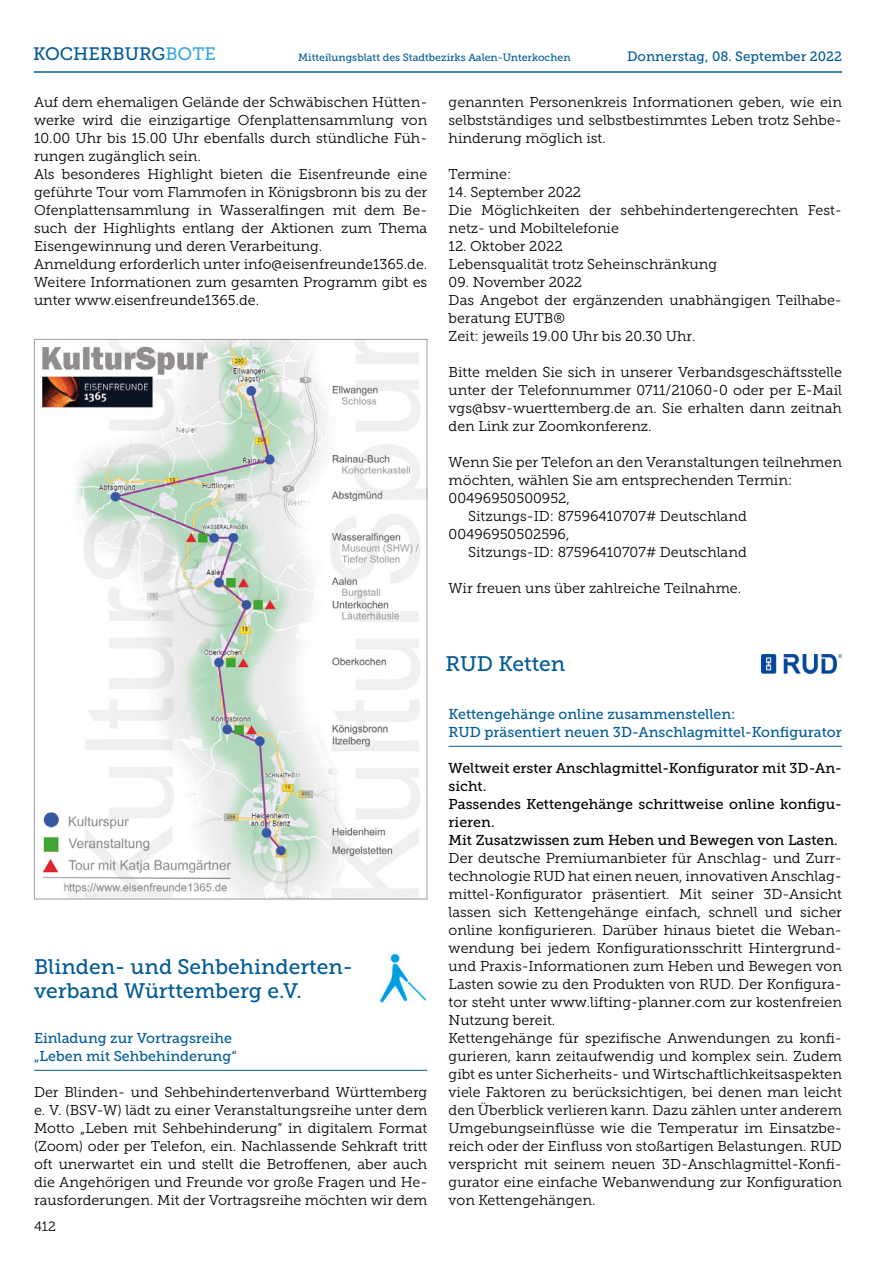
<style>
.page{position:relative;width:893px;height:1263px;background:#fff}
.page>*{position:absolute;margin:0;border:0;box-sizing:border-box;transform-origin:0 0}
.t1{font:21px/24px "Museo Slab 500";color:#005b97}
.t2{font:18px "Museo Slab 500";color:#005b97}
.t3{font:14.25px/18px "Museo Slab 300";color:#000}
.t4{font:14.25px/18px "Museo Slab 500";color:#000}
.t5{font:14.25px/18px "Museo Slab 500";color:#005b97}
.t6{font:13.5px "Museo Slab 500";color:#005b97}
.t7{font:13.5px "Museo Slab 300";color:#000}
.t8{font:10.5px "Museo Slab 500";color:#005b97}
.s1{color:#36a9e1}
</style>
<div class="page">
<hr style="left:34px;top:71px;width:808px;height:2px;background:#005b97">
<hr style="left:34px;top:1070px;width:393px;height:1px;background:#005b97">
<hr style="left:449px;top:746px;width:393px;height:1px;background:#005b97">
<img style="left:42px;top:341px;width:383px;height:556px">
<img style="left:380px;top:954px;width:47px;height:48px">
<img style="left:762px;top:655px;width:80px;height:19px">
<p class="t2" style="left:33px;top:44px;width:184px">KOCHERBURG<span class="s1">BOTE</span></p>
<p class="t8" style="left:298px;top:51px;width:274px">Mitteilungsblatt des Stadtbezirks Aalen-Unterkochen</p>
<p class="t6" style="left:627px;top:49px;width:216px">Donnerstag, 08. September 2022</p>
<p class="t3" style="left:34px;top:93px;width:395px">Auf dem ehemaligen Gelände der Schwäbischen Hütten&shy;werke wird die einzigartige Ofenplattensammlung von 10.00 Uhr bis 15.00 Uhr ebenfalls durch stündliche Füh&shy;rungen zugänglich sein.<br>Als besonderes Highlight bieten die Eisenfreunde eine geführte Tour vom Flammofen in Königsbronn bis zu der Ofenplattensammlung in Wasseralfingen mit dem Be&shy;such der Highlights entlang der Aktionen zum Thema Eisengewinnung und deren Verarbeitung.<br>Anmeldung erforderlich unter info@eisenfreunde1365.de.<br>Weitere Informationen zum gesamten Programm gibt es unter www.eisenfreunde1365.de.</p>
<p class="t3" style="left:449px;top:93px;width:395px;text-align:justify">genannten Personenkreis Informationen geben, wie ein selbstständiges und selbstbestimmtes Leben trotz Sehbe&shy;hinderung möglich ist.</p>
<p class="t3" style="left:449px;top:165px;width:64px">Termine:</p>
<p class="t3" style="left:449px;top:183px;width:395px">14. September 2022<br>Die Möglichkeiten der sehbehindertengerechten Fest&shy;netz- und Mobiltelefonie</p>
<p class="t3" style="left:449px;top:237px;width:270px">12. Oktober 2022<br>Lebensqualität trotz Seheinschränkung</p>
<p class="t3" style="left:449px;top:273px;width:395px">09. November 2022<br>Das Angebot der ergänzenden unabhängigen Teilhabe&shy;beratung EUTB®<br>Zeit: jeweils 19.00 Uhr bis 20.30 Uhr.</p>
<p class="t3" style="left:449px;top:363px;width:395px;text-align:justify">Bitte melden Sie sich in unserer Verbandsgeschäftsstelle unter der Telefonnummer 0711/21060-0 oder per E-Mail vgs@bsv-wuerttemberg.de an. Sie erhalten dann zeitnah den Link zur Zoomkonferenz.</p>
<p class="t3" style="left:449px;top:453px;width:395px">Wenn Sie per Telefon an den Veranstaltungen teilnehmen</p>
<p class="t3" style="left:449px;top:471px;width:345px">möchten, wählen Sie am entsprechenden Termin:</p>
<p class="t3" style="left:449px;top:489px;width:123px">00496950500952,</p>
<p class="t3" style="left:468px;top:507px;width:280px">Sitzungs-ID: 87596410707# Deutschland</p>
<p class="t3" style="left:449px;top:525px;width:122px">00496950502596,</p>
<p class="t3" style="left:468px;top:543px;width:280px">Sitzungs-ID: 87596410707# Deutschland</p>
<p class="t3" style="left:449px;top:579px;width:294px">Wir freuen uns über zahlreiche Teilnahme.</p>
<h1 class="t1" style="left:34px;top:954px;width:320px">Blinden- und Sehbehinderten&shy;verband Württemberg e.V.</h1>
<p class="t5" style="left:34px;top:1029px;width:204px">Einladung zur Vortragsreihe „Leben mit Sehbehinderung“</p>
<p class="t3" style="left:34px;top:1083px;width:395px;text-align:justify">Der Blinden- und Sehbehindertenverband Württemberg e. V. (BSV-W) lädt zu einer Veranstaltungsreihe unter dem Motto „Leben mit Sehbehinderung“ in digitalem Format (Zoom) oder per Telefon, ein. Nachlassende Sehkraft tritt oft unerwartet ein und stellt die Betroffenen, aber auch die Angehörigen und Freunde vor große Fragen und He&shy;rausforderungen. Mit der Vortragsreihe möchten wir dem</p>
<p class="t7" style="left:34px;top:1218px;width:23px">412</p>
<h1 class="t1" style="left:446px;top:652px;width:121px">RUD Ketten</h1>
<p class="t5" style="left:449px;top:705px;width:395px">Kettengehänge online zusammenstellen:<br>RUD präsentiert neuen 3D-Anschlagmittel-Konfigurator</p>
<p class="t4" style="left:449px;top:759px;width:395px">Weltweit erster Anschlagmittel-Konfigurator mit 3D-An&shy;sicht.<br>Passendes Kettengehänge schrittweise online konfigu&shy;rieren.<br>Mit Zusatzwissen zum Heben und Bewegen von Lasten.</p>
<p class="t3" style="left:449px;top:849px;width:395px">Der deutsche Premiumanbieter für Anschlag- und Zurr&shy;technologie RUD hat einen neuen, innovativen Anschlag&shy;mittel-Konfigurator präsentiert. Mit seiner 3D-Ansicht lassen sich Kettengehänge einfach, schnell und sicher online konfigurieren. Darüber hinaus bietet die Weban&shy;wendung bei jedem Konfigurationsschritt Hintergrund&shy;und Praxis-Informationen zum Heben und Bewegen von Lasten sowie zu den Produkten von RUD. Der Konfigura&shy;tor steht unter www.lifting-planner.com zur kostenfreien Nutzung bereit.<br>Kettengehänge für spezifische Anwendungen zu konfi&shy;gurieren, kann zeitaufwendig und komplex sein. Zudem gibt es unter Sicherheits- und Wirtschaftlichkeitsaspekten viele Faktoren zu berücksichtigen, bei denen man leicht den Überblick verlieren kann. Dazu zählen unter anderem Umgebungseinflüsse wie die Temperatur im Einsatzbe&shy;reich oder der Einfluss von stoßartigen Belastungen. RUD verspricht mit seinem neuen 3D-Anschlagmittel-Konfi&shy;gurator eine einfache Webanwendung zur Konfiguration von Kettengehängen.</p>
</div>
